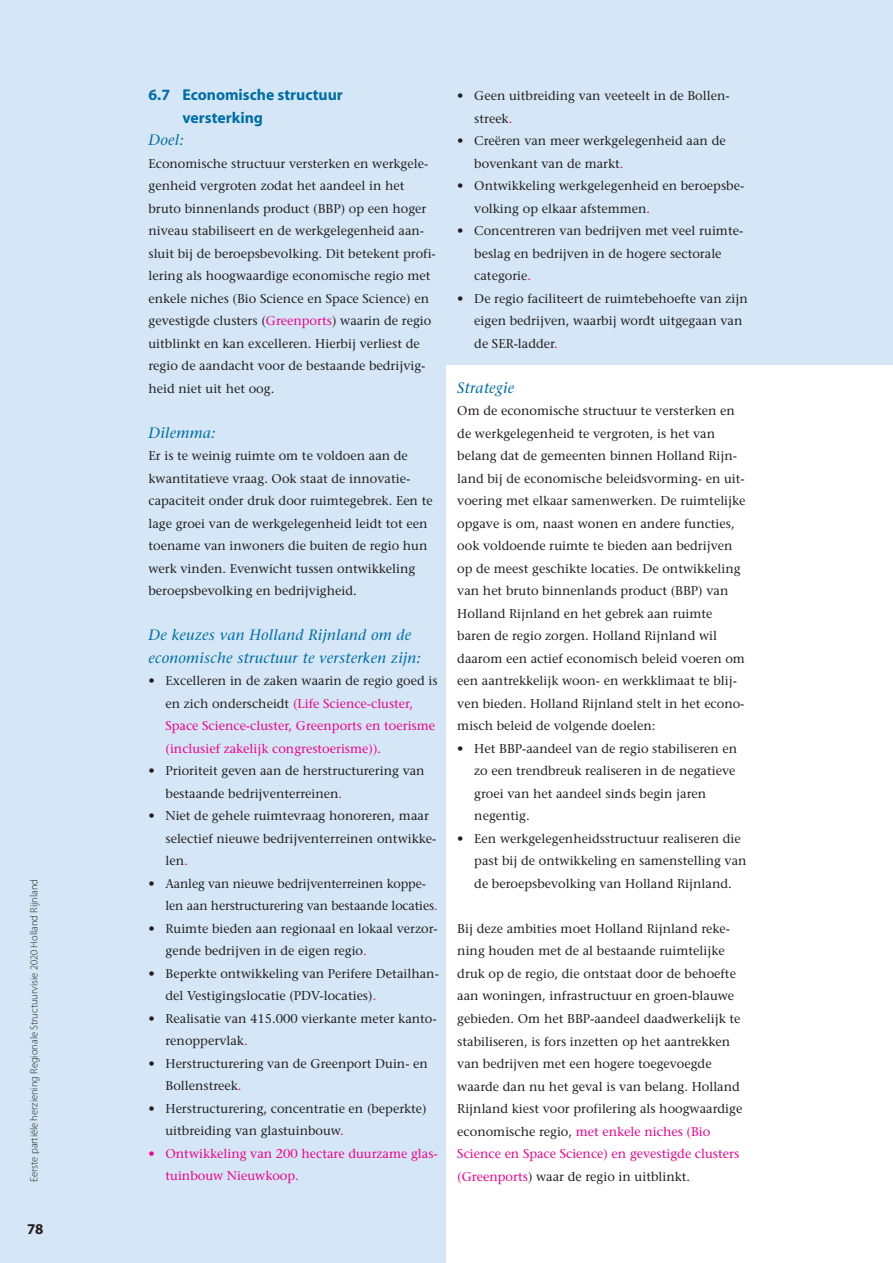
<style>
.page{position:relative;width:893px;height:1263px;background:#fff}
.page>*{position:absolute;margin:0;border:0;box-sizing:border-box;transform-origin:0 0}
.t1{font:700 15.75px/22.5px "Myriad";color:#006da6}
.t2{font:italic 15px/22.5px "Stone Serif";letter-spacing:.02em;color:#006da6}
.t3{font:700 15px "Myriad";color:#231f20}
.t4{font:12.75px/22.5px "Stone Serif";color:#231f20}
.t5{font:12.75px/22.5px "Stone Serif";color:#ed028c}
.t6{font:300 10.5px "Myriad";color:#231f20}
.s1{color:#ed028c}
.s2{color:#231f20}
</style>
<div class="page">
<div style="left:0;top:0;width:446px;height:1263px;background:#d5e7f6"></div>
<div style="left:417px;top:0;width:476px;height:364px;background:#d5e7f6"></div>
<p class="t6" style="left:29px;top:1182px;width:304px;rotate:-90deg">Eerste partiële herziening Regionale Structuurvisie 2020 Holland Rijnland</p>
<p class="t3" style="left:27px;top:1221px;width:18px">78</p>
<p class="t1" style="left:183px;top:84px;width:162px;text-indent:-34px">6.7 Economische structuur versterking</p>
<p class="t2" style="left:148px;top:129px;width:37px">Doel:</p>
<p class="t4" style="left:148px;top:152px;width:289px">Economische structuur versterken en werkgele&shy;genheid vergroten zodat het aandeel in het bruto binnenlands product (BBP) op een hoger niveau stabiliseert en de werkgelegenheid aan&shy;sluit bij de beroepsbevolking. Dit betekent profi&shy;lering als hoogwaardige economische regio met enkele niches (Bio Science en Space Science) en gevestigde clusters (<span class="s1">Greenports</span>) waarin de regio uitblinkt en kan excelleren. Hierbij verliest de regio de aandacht voor de bestaande bedrijvig&shy;heid niet uit het oog.</p>
<p class="t2" style="left:148px;top:421px;width:69px">Dilemma:</p>
<p class="t4" style="left:148px;top:445px;width:286px">Er is te weinig ruimte om te voldoen aan de kwantitatieve vraag. Ook staat de innovatie&shy;capaciteit onder druk door ruimtegebrek. Een te lage groei van de werkgelegenheid leidt tot een toename van inwoners die buiten de regio hun werk vinden. Evenwicht tussen ontwikkeling beroepsbevolking en bedrijvigheid.</p>
<p class="t2" style="left:148px;top:624px;width:274px">De keuzes van Holland Rijnland om de economische structuur te versterken zijn:</p>
<p class="t5" style="left:166px;top:670px;width:274px;text-indent:-17px"><span class="s2">• Excelleren in de zaken waarin de regio goed is en zich onderscheidt</span> (Life Science-cluster, Space Science-cluster, Greenports en toerisme (inclusief zakelijk congrestoerisme)).</p>
<p class="t4" style="left:166px;top:760px;width:261px;text-indent:-17px">• Prioriteit geven aan de herstructurering van bestaande bedrijventerreinen<span class="s1">.</span></p>
<p class="t4" style="left:166px;top:805px;width:272px;text-indent:-17px">• Niet de gehele ruimtevraag honoreren, maar selectief nieuwe bedrijventerreinen ontwikke&shy;len<span class="s1">.</span></p>
<p class="t4" style="left:166px;top:872px;width:274px;text-indent:-17px">• Aanleg van nieuwe bedrijventerreinen koppe&shy;len aan herstructurering van bestaande locaties<span class="s1">.</span></p>
<p class="t4" style="left:166px;top:917px;width:274px;text-indent:-17px">• Ruimte bieden aan regionaal en lokaal verzor&shy;gende bedrijven in de eigen regio<span class="s1">.</span></p>
<p class="t4" style="left:166px;top:962px;width:275px;text-indent:-17px">• Beperkte ontwikkeling van Perifere Detailhan&shy;del Vestigingslocatie (PDV-locaties)<span class="s1">.</span></p>
<p class="t4" style="left:166px;top:1007px;width:273px;text-indent:-17px">• Realisatie van 415.000 vierkante meter kanto&shy;renoppervlak<span class="s1">.</span></p>
<p class="t4" style="left:166px;top:1052px;width:264px;text-indent:-17px">• Herstructurering van de Greenport Duin- en<br>Bollenstreek<span class="s1">.</span></p>
<p class="t4" style="left:166px;top:1097px;width:263px;text-indent:-17px">• Herstructurering, concentratie en (beperkte) uitbreiding van glastuinbouw<span class="s1">.</span></p>
<p class="t5" style="left:166px;top:1142px;width:274px;text-indent:-17px">• Ontwikkeling van 200 hectare duurzame glas&shy;tuinbouw Nieuwkoop.</p>
<p class="t4" style="left:474px;top:85px;width:257px;text-indent:-17px">• Geen uitbreiding van veeteelt in de Bollen&shy;streek<span class="s1">.</span></p>
<p class="t4" style="left:474px;top:130px;width:253px;text-indent:-17px">• Creëren van meer werkgelegenheid aan de bovenkant van de markt<span class="s1">.</span></p>
<p class="t4" style="left:474px;top:175px;width:271px;text-indent:-17px">• Ontwikkeling werkgelegenheid en beroepsbe&shy;volking op elkaar afstemmen<span class="s1">.</span></p>
<p class="t4" style="left:474px;top:220px;width:270px;text-indent:-17px">• Concentreren van bedrijven met veel ruimte&shy;beslag en bedrijven in de hogere sectorale categorie<span class="s1">.</span></p>
<p class="t4" style="left:474px;top:287px;width:275px;text-indent:-17px">• De regio faciliteert de ruimtebehoefte van zijn eigen bedrijven, waarbij wordt uitgegaan van de SER-ladder<span class="s1">.</span></p>
<p class="t2" style="left:457px;top:376px;width:59px">Strategie</p>
<p class="t4" style="left:457px;top:400px;width:290px">Om de economische structuur te versterken en de werkgelegenheid te vergroten, is het van belang dat de gemeenten binnen Holland Rijn&shy;land bij de economische beleidsvorming- en uit&shy;voering met elkaar samenwerken. De ruimtelijke opgave is om, naast wonen en andere functies, ook voldoende ruimte te bieden aan bedrijven op de meest geschikte locaties. De ontwikkeling van het bruto binnenlands product (BBP) van Holland Rijnland en het gebrek aan ruimte baren de regio zorgen. Holland Rijnland wil daarom een actief economisch beleid voeren om een aantrekkelijk woon- en werkklimaat te blij&shy;ven bieden. Holland Rijnland stelt in het econo&shy;misch beleid de volgende doelen:</p>
<p class="t4" style="left:474px;top:737px;width:265px;text-indent:-17px">• Het BBP-aandeel van de regio stabiliseren en zo een trendbreuk realiseren in de negatieve groei van het aandeel sinds begin jaren negentig.</p>
<p class="t4" style="left:474px;top:827px;width:274px;text-indent:-17px">• Een werkgelegenheidsstructuur realiseren die past bij de ontwikkeling en samenstelling van de beroepsbevolking van Holland Rijnland.</p>
<p class="t4" style="left:457px;top:917px;width:287px">Bij deze ambities moet Holland Rijnland reke&shy;ning houden met de al bestaande ruimtelijke druk op de regio, die ontstaat door de behoefte aan woningen, infrastructuur en groen-blauwe gebieden. Om het BBP-aandeel daadwerkelijk te stabiliseren, is fors inzetten op het aantrekken van bedrijven met een hogere toegevoegde waarde dan nu het geval is van belang. Holland Rijnland kiest voor profilering als hoogwaardige economische regio, <span class="s1">met enkele niches (Bio Science en Space Science) en gevestigde clusters (Greenports</span>) waar de regio in uitblinkt.</p>
</div>
